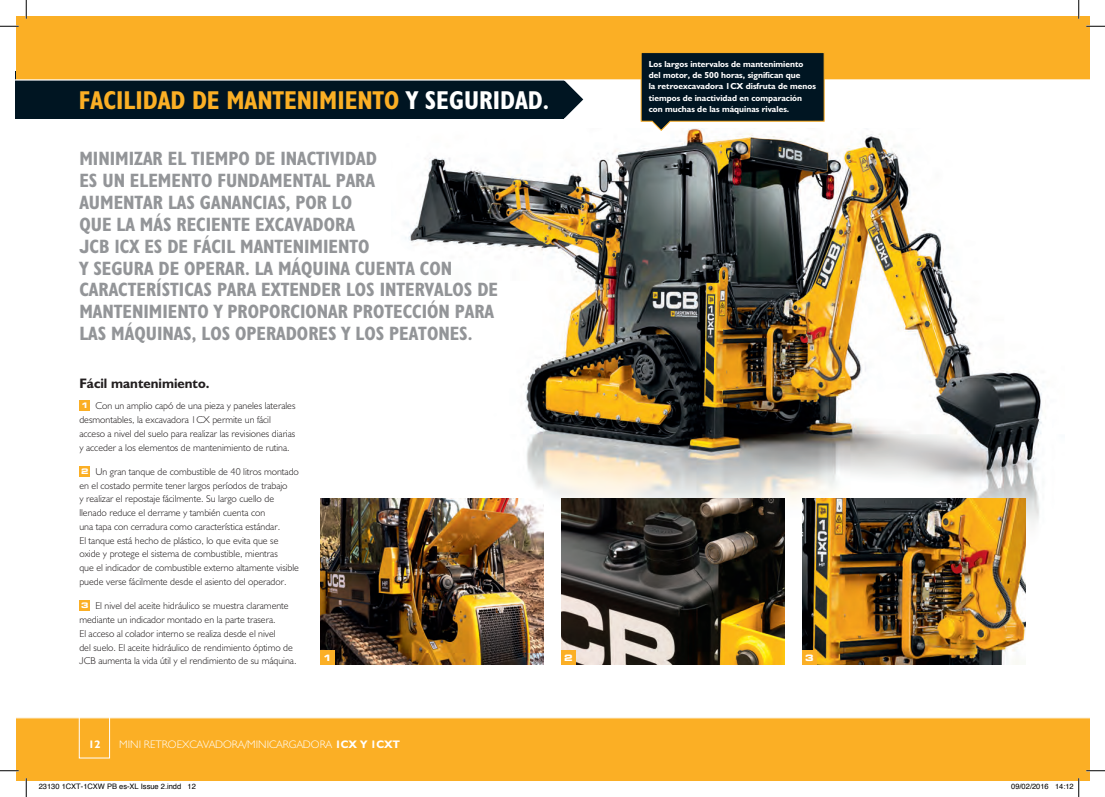
<style>
.page{position:relative;width:1105px;height:797px;background:#fff}
.page>*{position:absolute;margin:0;border:0;box-sizing:border-box;transform-origin:0 0}
.t1{font:26px "JCB Bold Condensed";color:#fbaf25}
.t2{font:19.38px/21.9px "JCB Bold Condensed";color:#939598}
.t3{font:13.75px "JCB Bold";color:#231f20}
.t4{font:11px "JCB Light";color:#fff}
.t5{font:700 11px "JCB Euro";color:#fff}
.t6{font:10px/13.8px "JCB Light";color:#231f20}
.t7{font:8.75px/11.2px "JCB Bold";color:#fff}
.t8{font:700 expanded 8.75px "Square 721 BT";color:#fff}
.t9{font:7.5px "Helvetica";color:#000}
.s1{color:#fff}
.s2{font-family:"Square 721 BT";font-weight:700;font-stretch:expanded;font-size:7.62px;color:#fff}
.s3{font-family:"JCB Bold"}
</style>
<div class="page">
<img style="left:391px;top:132px;width:651px;height:491px">
<img style="left:561px;top:499px;width:224px;height:165px">
<img style="left:802px;top:499px;width:223px;height:165px">
<img style="left:320px;top:499px;width:224px;height:165px">
<svg style="left:564px;top:81px;width:19px;height:37px"></svg>
<div style="left:16px;top:71px;width:548px;height:47px;background:#001522"></div>
<div style="left:16px;top:16px;width:1073px;height:63px;background:#fbaf25"></div>
<div style="left:16px;top:717px;width:1073px;height:64px;background:#fbaf25"></div>
<hr style="left:16px;top:717px;width:1073px;height:1px;background:#fff">
<div style="left:79px;top:400px;width:11px;height:11px;background:#fbaf25"></div>
<div style="left:79px;top:465px;width:11px;height:11px;background:#fbaf25"></div>
<div style="left:79px;top:600px;width:11px;height:11px;background:#fbaf25"></div>
<hr style="left:16px;top:79px;width:1073px;height:2px;background:#fff">
<div style="left:79px;top:708px;width:31px;height:50px;border:1px solid #fff"></div>
<div style="left:802px;top:650px;width:14px;height:14px;background:#fbaf25"></div>
<div style="left:561px;top:650px;width:14px;height:14px;background:#fbaf25"></div>
<div style="left:320px;top:650px;width:15px;height:14px;background:#fbaf25"></div>
<svg style="left:640px;top:53px;width:185px;height:79px"></svg>
<svg style="left:0;top:25px;width:19px;height:2px"></svg>
<svg style="left:1086px;top:25px;width:19px;height:2px"></svg>
<svg style="left:0;top:770px;width:19px;height:1px"></svg>
<svg style="left:1086px;top:770px;width:19px;height:1px"></svg>
<svg style="left:25px;top:0;width:2px;height:19px"></svg>
<svg style="left:25px;top:778px;width:2px;height:19px"></svg>
<svg style="left:1078px;top:0;width:1px;height:19px"></svg>
<svg style="left:1078px;top:778px;width:1px;height:19px"></svg>
<h1 class="t1" style="left:79px;top:84px;width:472px">FACILIDAD DE MANTENIMIENTO <span class="s1">Y SEGURIDAD.</span></h1>
<p class="t2" style="left:79px;top:147px;width:420px">MINIMIZAR EL TIEMPO DE INACTIVIDAD<br>ES UN ELEMENTO FUNDAMENTAL PARA<br>AUMENTAR LAS GANANCIAS, POR LO<br>QUE LA MÁS RECIENTE EXCAVADORA<br>JCB 1CX ES DE FÁCIL MANTENIMIENTO<br>Y SEGURA DE OPERAR. LA MÁQUINA CUENTA CON CARACTERÍSTICAS PARA EXTENDER LOS INTERVALOS DE MANTENIMIENTO Y PROPORCIONAR PROTECCIÓN PARA LAS MÁQUINAS, LOS OPERADORES Y LOS PEATONES.</p>
<p class="t7" style="left:649px;top:58px;width:169px">Los largos intervalos de mantenimiento del motor, de 500 horas, significan que<br>la retroexcavadora 1CX disfruta de menos tiempos de inactividad en comparación con muchas de las máquinas rivales.</p>
<h3 class="t3" style="left:79px;top:375px;width:132px">Fácil mantenimiento.</h3>
<p class="t6" style="left:79px;top:399px;width:218px"><span class="s2">1</span> Con un amplio capó de una pieza y paneles laterales desmontables, la excavadora 1CX permite un fácil acceso a nivel del suelo para realizar las revisiones diarias y acceder a los elementos de mantenimiento de rutina.</p>
<p class="t6" style="left:79px;top:464px;width:221px"><span class="s2">2</span> Un gran tanque de combustible de 40 litros montado en el costado permite tener largos períodos de trabajo<br>y realizar el repostaje fácilmente. Su largo cuello de llenado reduce el derrame y también cuenta con<br>una tapa con cerradura como característica estándar.<br>El tanque está hecho de plástico, lo que evita que se oxide y protege el sistema de combustible, mientras<br>que el indicador de combustible externo altamente visible puede verse fácilmente desde el asiento del operador.</p>
<p class="t6" style="left:79px;top:599px;width:219px"><span class="s2">3</span> El nivel del aceite hidráulico se muestra claramente mediante un indicador montado en la parte trasera.<br>El acceso al colador interno se realiza desde el nivel<br>del suelo. El aceite hidráulico de rendimiento óptimo de JCB aumenta la vida útil y el rendimiento de su máquina.</p>
<p class="t8" style="left:323px;top:652px;width:10px">1</p>
<p class="t8" style="left:564px;top:652px;width:10px">2</p>
<p class="t8" style="left:805px;top:652px;width:10px">3</p>
<p class="t4" style="left:119px;top:737px;width:282px">MINI RETROEXCAVADORA/MINICARGADORA <span class="s3">1CX Y 1CXT</span></p>
<p class="t9" style="left:39px;top:781px;width:159px">23130 1CXT-1CXW PB es-XL Issue 2.indd 12</p>
<p class="t9" style="left:1011px;top:781px;width:64px">09/02/2016 14:12</p>
<p class="t5" style="left:88px;top:737px;width:13px">12</p>
</div>
